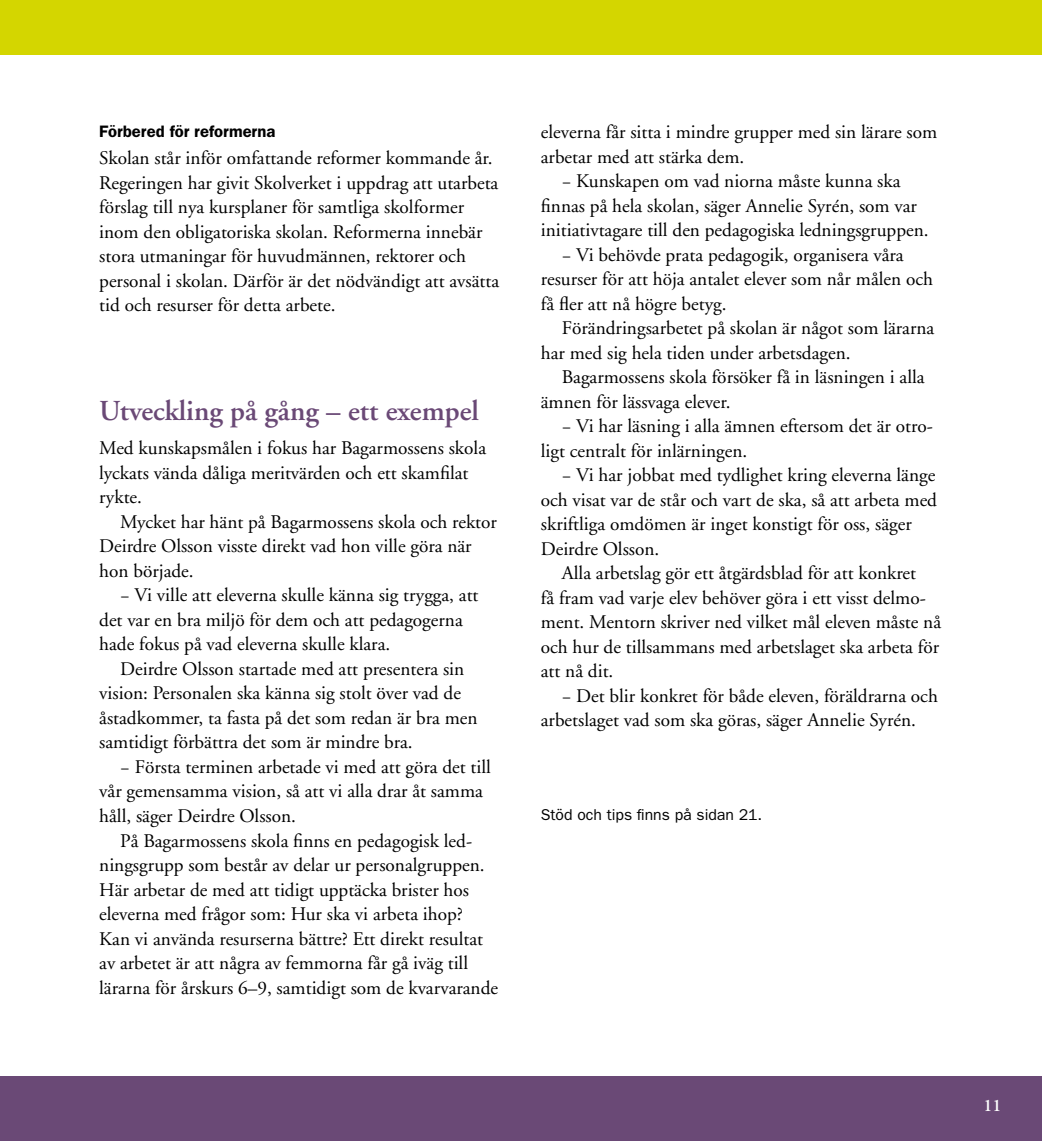
<style>
.page{position:relative;width:1042px;height:1141px;background:#fff}
.page>*{position:absolute;margin:0;border:0;box-sizing:border-box;transform-origin:0 0}
.t1{font:600 28.88px "Adobe Garamond";color:#6a4976}
.t2{font:19.25px/24.5px "Adobe Garamond";color:#000}
.t3{font:600 17.5px "Adobe Garamond";color:#fff}
.t4{font:600 16.62px "Franklin Gothic";color:#000}
.t5{font:15.75px "Franklin Gothic";color:#000}
</style>
<div class="page">
<div style="left:0;top:1076px;width:1042px;height:65px;background:#6a4976"></div>
<div style="left:0;top:0;width:1042px;height:55px;background:#d4d600"></div>
<p class="t4" style="left:99px;top:122px;width:178px">Förbered för reformerna</p>
<p class="t2" style="left:99px;top:147px;width:401px">Skolan står inför omfattande reformer kommande år.<br>Regeringen har givit Skolverket i uppdrag att utarbeta förslag till nya kursplaner för samtliga skolformer inom den obligatoriska skolan. Reformerna innebär stora utmaningar för huvudmännen, rektorer och personal i skolan. Därför är det nödvändigt att avsätta tid och resurser för detta arbete.</p>
<h1 class="t1" style="left:99px;top:395px;width:381px">Utveckling på gång – ett exempel</h1>
<p class="t2" style="left:99px;top:437px;width:388px">Med kunskapsmålen i fokus har Bagarmossens skola lyckats vända dåliga meritvärden och ett skamfilat rykte.</p>
<p class="t2" style="left:99px;top:510px;width:399px;text-indent:21px">Mycket har hänt på Bagarmossens skola och rektor<br>Deirdre Olsson visste direkt vad hon ville göra när hon började.</p>
<p class="t2" style="left:99px;top:584px;width:381px;text-indent:21px">− Vi ville att eleverna skulle känna sig trygga, att det var en bra miljö för dem och att pedagogerna hade fokus på vad eleverna skulle klara.</p>
<p class="t2" style="left:99px;top:657px;width:380px;text-indent:21px">Deirdre Olsson startade med att presentera sin vision: Personalen ska känna sig stolt över vad de åstadkommer, ta fasta på det som redan är bra men samtidigt förbättra det som är mindre bra.</p>
<p class="t2" style="left:99px;top:755px;width:393px;text-indent:21px">− Första terminen arbetade vi med att göra det till vår gemensamma vision, så att vi alla drar åt samma håll, säger Deirdre Olsson.</p>
<p class="t2" style="left:99px;top:829px;width:400px;text-indent:21px">På Bagarmossens skola finns en pedagogisk led&shy;ningsgrupp som består av delar ur personalgruppen.<br>Här arbetar de med att tidigt upptäcka brister hos eleverna med frågor som: Hur ska vi arbeta ihop?<br>Kan vi använda resurserna bättre? Ett direkt resultat av arbetet är att några av femmorna får gå iväg till lärarna för årskurs 6–9, samtidigt som de kvarvarande</p>
<p class="t2" style="left:541px;top:120px;width:398px">eleverna får sitta i mindre grupper med sin lärare som</p>
<p class="t2" style="left:541px;top:145px;width:205px">arbetar med att stärka dem.</p>
<p class="t2" style="left:562px;top:169px;width:340px">− Kunskapen om vad niorna måste kunna ska</p>
<p class="t2" style="left:541px;top:194px;width:378px">finnas på hela skolan, säger Annelie Syrén, som var</p>
<p class="t2" style="left:541px;top:218px;width:389px">initiativtagare till den pedagogiska ledningsgruppen.</p>
<p class="t2" style="left:562px;top:243px;width:343px">− Vi behövde prata pedagogik, organisera våra</p>
<p class="t2" style="left:541px;top:267px;width:394px">resurser för att höja antalet elever som når målen och</p>
<p class="t2" style="left:541px;top:292px;width:187px">få fler att nå högre betyg.</p>
<p class="t2" style="left:562px;top:316px;width:374px">Förändringsarbetet på skolan är något som lärarna</p>
<p class="t2" style="left:541px;top:341px;width:311px">har med sig hela tiden under arbetsdagen.</p>
<p class="t2" style="left:562px;top:365px;width:364px">Bagarmossens skola försöker få in läsningen i alla</p>
<p class="t2" style="left:541px;top:390px;width:191px">ämnen för lässvaga elever.</p>
<p class="t2" style="left:562px;top:414px;width:372px">− Vi har läsning i alla ämnen eftersom det är otro-</p>
<p class="t2" style="left:541px;top:439px;width:208px">ligt centralt för inlärningen.</p>
<p class="t2" style="left:562px;top:463px;width:375px">− Vi har jobbat med tydlighet kring eleverna länge</p>
<p class="t2" style="left:541px;top:488px;width:398px">och visat var de står och vart de ska, så att arbeta med</p>
<p class="t2" style="left:541px;top:512px;width:372px">skriftliga omdömen är inget konstigt för oss, säger</p>
<p class="t2" style="left:541px;top:537px;width:120px">Deirdre Olsson.</p>
<p class="t2" style="left:562px;top:561px;width:356px">Alla arbetslag gör ett åtgärdsblad för att konkret</p>
<p class="t2" style="left:541px;top:586px;width:387px">få fram vad varje elev behöver göra i ett visst delmo-</p>
<p class="t2" style="left:541px;top:610px;width:402px">ment. Mentorn skriver ned vilket mål eleven måste nå</p>
<p class="t2" style="left:541px;top:635px;width:400px">och hur de tillsammans med arbetslaget ska arbeta för</p>
<p class="t2" style="left:541px;top:659px;width:74px">att nå dit.</p>
<p class="t2" style="left:562px;top:684px;width:377px">− Det blir konkret för både eleven, föräldrarna och</p>
<p class="t2" style="left:541px;top:708px;width:377px">arbetslaget vad som ska göras, säger Annelie Syrén.</p>
<p class="t5" style="left:541px;top:805px;width:223px">Stöd och tips finns på sidan 21.</p>
<p class="t3" style="left:983px;top:1096px;width:19px">11</p>
</div>
